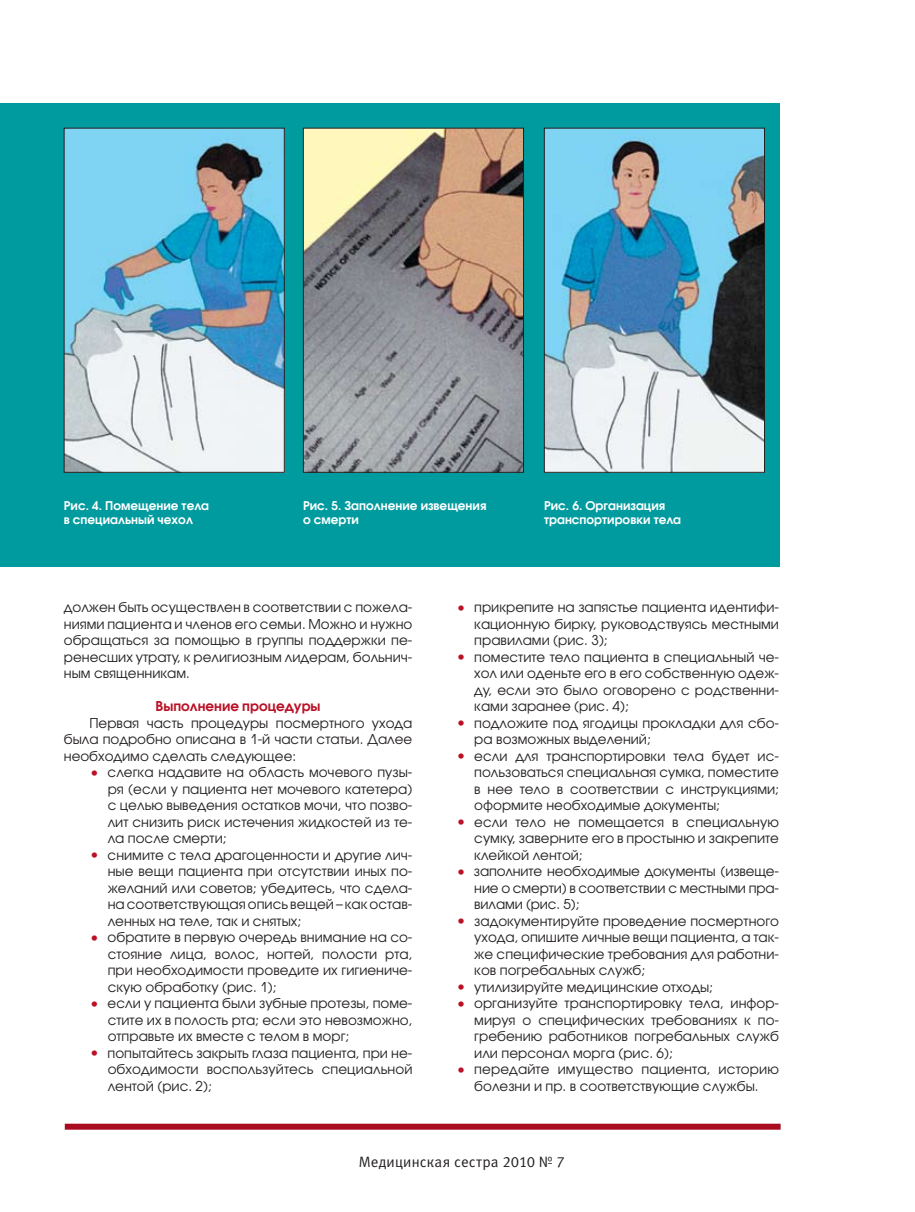
<style>
.page{position:relative;width:915px;height:1212px;background:#fff}
.page>*{position:absolute;margin:0;border:0;box-sizing:border-box;transform-origin:0 0}
.t1{font:15px "Meta C";letter-spacing:.01em;color:#231f20}
.t2{font:13.5px/16.5px "Avant Garde Gothic C";color:#231f20;text-align:justify}
.t3{font:600 13.5px "Avant Garde Gothic C";color:#ba1127}
.t4{font:600 12px/13.5px "Avant Garde Gothic C";color:#fff}
.s1{font-size:16.5px;color:#ba1127}
</style>
<div class="page">
<div style="left:0;top:104px;width:779px;height:463px;background:#009b9e"></div>
<img style="left:66px;top:130px;width:216px;height:340px">
<img style="left:305px;top:130px;width:216px;height:340px">
<div style="left:303px;top:128px;width:220px;height:344px;border:1px solid #231f20"></div>
<img style="left:546px;top:130px;width:216px;height:340px">
<div style="left:544px;top:128px;width:220px;height:344px;border:1px solid #231f20"></div>
<div style="left:65px;top:1124px;width:715px;height:6px;background:#a90c20"></div>
<p class="t4" style="left:64px;top:499px;width:147px">Рис. 4. Помещение тела в специальный чехол</p>
<p class="t4" style="left:544px;top:499px;width:139px">Рис. 6. Организация транспортировки тела</p>
<p class="t4" style="left:303px;top:499px;width:185px">Рис. 5. Заполнение извещения о смерти</p>
<p class="t2" style="left:64px;top:599px;width:350px">должен быть осуществлен в соответствии с пожела&shy;ниями пациента и членов его семьи. Можно и нужно обращаться за помощью в группы поддержки пе&shy;ренесших утрату, к религиозным лидерам, больнич&shy;ным священникам.</p>
<p class="t3" style="left:155px;top:698px;width:166px">Выполнение процедуры</p>
<p class="t2" style="left:64px;top:714px;width:350px;text-indent:26px">Первая часть процедуры посмертного ухода была подробно описана в 1-й части статьи. Далее необходимо сделать следующее:</p>
<p class="t2" style="left:108px;top:764px;width:306px;text-indent:-18px"><span class="s1">•</span> слегка надавите на область мочевого пузы&shy;ря (если у пациента нет мочевого катетера) с целью выведения остатков мочи, что позво&shy;лит снизить риск истечения жидкостей из те&shy;ла после смерти;</p>
<p class="t2" style="left:108px;top:846px;width:306px;text-indent:-18px"><span class="s1">•</span> снимите с тела драгоценности и другие лич&shy;ные вещи пациента при отсутствии иных по&shy;желаний или советов; убедитесь, что сдела&shy;на соответствующая опись вещей – как остав&shy;ленных на теле, так и снятых;</p>
<p class="t2" style="left:108px;top:929px;width:306px;text-indent:-18px"><span class="s1">•</span> обратите в первую очередь внимание на со&shy;стояние лица, волос, ногтей, полости рта, при необходимости проведите их гигиениче&shy;скую обработку (рис. 1);</p>
<p class="t2" style="left:108px;top:995px;width:306px;text-indent:-18px"><span class="s1">•</span> если у пациента были зубные протезы, поме&shy;стите их в полость рта; если это невозможно, отправьте их вместе с телом в морг;</p>
<p class="t2" style="left:108px;top:1044px;width:306px;text-indent:-18px"><span class="s1">•</span> попытайтесь закрыть глаза пациента, при не&shy;обходимости воспользуйтесь специальной лентой (рис. 2);</p>
<p class="t2" style="left:474px;top:599px;width:306px;text-indent:-18px"><span class="s1">•</span> прикрепите на запястье пациента идентифи&shy;кационную бирку, руководствуясь местными правилами (рис. 3);</p>
<p class="t2" style="left:474px;top:648px;width:306px;text-indent:-18px"><span class="s1">•</span> поместите тело пациента в специальный че&shy;хол или оденьте его в его собственную одеж&shy;ду, если это было оговорено с родственни&shy;ками заранее (рис. 4);</p>
<p class="t2" style="left:474px;top:714px;width:306px;text-indent:-18px"><span class="s1">•</span> подложите под ягодицы прокладки для сбо&shy;ра возможных выделений;</p>
<p class="t2" style="left:474px;top:747px;width:306px;text-indent:-18px"><span class="s1">•</span> если для транспортировки тела будет ис&shy;пользоваться специальная сумка, поместите в нее тело в соответствии с инструкциями; оформите необходимые документы;</p>
<p class="t2" style="left:474px;top:813px;width:306px;text-indent:-18px"><span class="s1">•</span> если тело не помещается в специальную сумку, заверните его в простыню и закрепите клейкой лентой;</p>
<p class="t2" style="left:474px;top:863px;width:306px;text-indent:-18px"><span class="s1">•</span> заполните необходимые документы (извеще&shy;ние о смерти) в соответствии с местными пра&shy;вилами (рис. 5);</p>
<p class="t2" style="left:474px;top:912px;width:306px;text-indent:-18px"><span class="s1">•</span> задокументируйте проведение посмертного ухода, опишите личные вещи пациента, а так&shy;же специфические требования для работни&shy;ков погребальных служб;</p>
<p class="t2" style="left:456px;top:978px;width:258px"><span class="s1">•</span> утилизируйте медицинские отходы;</p>
<p class="t2" style="left:474px;top:995px;width:306px;text-indent:-18px"><span class="s1">•</span> организуйте транспортировку тела, инфор&shy;мируя о специфических требованиях к по&shy;гребению работников погребальных служб или персонал морга (рис. 6);</p>
<p class="t2" style="left:456px;top:1061px;width:324px;text-align:center"><span class="s1">•</span> передайте имущество пациента, историю болезни и пр. в соответствующие службы.</p>
<p class="t1" style="left:358px;top:1153px;width:207px">Медицинская сестра 2010 № 7</p>
</div>
